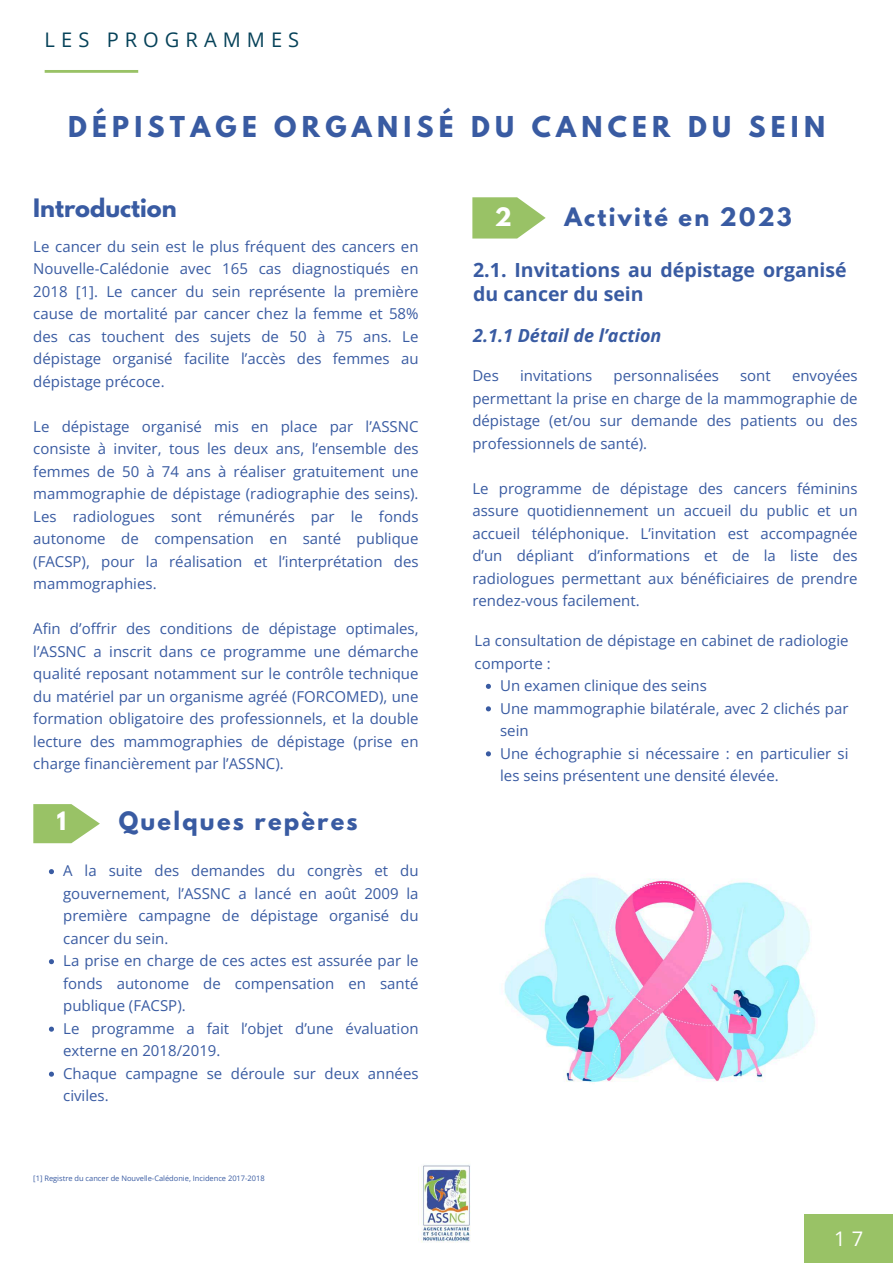
<style>
.page{position:relative;width:893px;height:1263px;background:#fff}
.page>*{position:absolute;margin:0;border:0;box-sizing:border-box;transform-origin:0 0}
.t1{font:700 25.5px "League Spartan";letter-spacing:.205em;color:#395ba2}
.t2{font:700 22.5px "League Spartan";letter-spacing:.1em;color:#395ba2}
.t3{font:700 22.5px "League Spartan";color:#395ba2}
.t4{font:700 22.5px "League Spartan";color:#fff}
.t5{font:20.1px "Open Sans";letter-spacing:.3em;color:#064259}
.t6{font:20.1px "Open Sans";color:#fff}
.t7{font:700 19.5px/24.2px "Open Sans";color:#395ba2}
.t8{font:italic 700 18px "Open Sans";color:#395ba2}
.t9{font:15px/22.5px "Open Sans";color:#395ba2;text-align:justify}
.t10{font:7.5px "Open Sans";color:#395ba2}
</style>
<div class="page">
<hr style="left:45px;top:70px;width:93px;height:3px;background:#99c266">
<img style="left:418px;top:1165px;width:53px;height:78px">
<svg style="left:33px;top:804px;width:67px;height:39px"></svg>
<svg style="left:472px;top:197px;width:73px;height:42px"></svg>
<div style="left:804px;top:1215px;width:89px;height:48px;background:#99c266"></div>
<img style="left:504px;top:877px;width:311px;height:205px">
<svg style="left:49px;top:869px;width:5px;height:5px"></svg>
<svg style="left:49px;top:959px;width:5px;height:5px"></svg>
<svg style="left:49px;top:1026px;width:5px;height:6px"></svg>
<svg style="left:49px;top:1071px;width:5px;height:6px"></svg>
<svg style="left:486px;top:684px;width:5px;height:5px"></svg>
<svg style="left:486px;top:706px;width:5px;height:5px"></svg>
<svg style="left:486px;top:751px;width:5px;height:5px"></svg>
<h3 class="t5" style="left:45px;top:25px;width:256px">LES PROGRAMMES</h3>
<h1 class="t1" style="left:68px;top:114px;width:758px">DÉPISTAGE ORGANISÉ DU CANCER DU SEIN</h1>
<h2 class="t3" style="left:33px;top:197px;width:145px">Introduction</h2>
<p class="t9" style="left:33px;top:235px;width:387px">Le cancer du sein est le plus fréquent des cancers en Nouvelle-Calédonie avec 165 cas diagnostiqués en 2018 [1]. Le cancer du sein représente la première cause de mortalité par cancer chez la femme et 58% des cas touchent des sujets de 50 à 75 ans. Le dépistage organisé facilite l’accès des femmes au dépistage précoce.</p>
<p class="t9" style="left:33px;top:415px;width:387px">Le dépistage organisé mis en place par l’ASSNC consiste à inviter, tous les deux ans, l’ensemble des femmes de 50 à 74 ans à réaliser gratuitement une mammographie de dépistage (radiographie des seins).<br>Les radiologues sont rémunérés par le fonds autonome de compensation en santé publique (FACSP), pour la réalisation et l’interprétation des mammographies.</p>
<p class="t9" style="left:33px;top:617px;width:387px">Afin d’offrir des conditions de dépistage optimales, l’ASSNC a inscrit dans ce programme une démarche qualité reposant notamment sur le contrôle technique du matériel par un organisme agréé (FORCOMED), une formation obligatoire des professionnels, et la double lecture des mammographies de dépistage (prise en charge financièrement par l’ASSNC).</p>
<h2 class="t4" style="left:57px;top:809px;width:11px">1</h2>
<h2 class="t2" style="left:119px;top:809px;width:240px">Quelques repères</h2>
<p class="t9" style="left:63px;top:859px;width:357px;text-align:left">A la suite des demandes du congrès et du gouvernement, l’ASSNC a lancé en août 2009 la première campagne de dépistage organisé du cancer du sein.<br>La prise en charge de ces actes est assurée par le fonds autonome de compensation en santé publique (FACSP).<br>Le programme a fait l’objet d’une évaluation externe en 2018/2019.<br>Chaque campagne se déroule sur deux années civiles.</p>
<p class="t10" style="left:33px;top:1173px;width:233px">[1] Registre du cancer de Nouvelle-Calédonie, Incidence 2017-2018</p>
<h2 class="t4" style="left:495px;top:206px;width:18px">2</h2>
<h2 class="t2" style="left:564px;top:206px;width:229px">Activité en 2023</h2>
<h3 class="t7" style="left:473px;top:257px;width:375px">2.1. Invitations au dépistage organisé du cancer du sein</h3>
<p class="t8" style="left:473px;top:323px;width:190px">2.1.1 Détail de l’action</p>
<p class="t9" style="left:472px;top:364px;width:387px;text-indent:320px">envoyées permettant la prise en charge de la mammographie de dépistage (et/ou sur demande des patients ou des professionnels de santé).</p>
<p class="t9" style="left:472px;top:477px;width:387px">Le programme de dépistage des cancers féminins assure quotidiennement un accueil du public et un accueil téléphonique. L’invitation est accompagnée d’un dépliant d’informations et de la liste des radiologues permettant aux bénéficiaires de prendre rendez-vous facilement.</p>
<p class="t9" style="left:472px;top:364px;width:28px">Des</p>
<p class="t9" style="left:520px;top:364px;width:74px">invitations</p>
<p class="t9" style="left:613px;top:364px;width:107px">personnalisées</p>
<p class="t9" style="left:740px;top:364px;width:32px">sont</p>
<p class="t9" style="left:474px;top:629px;width:375px">La consultation de dépistage en cabinet de radiologie</p>
<p class="t9" style="left:474px;top:651px;width:77px">comporte :</p>
<p class="t9" style="left:500px;top:674px;width:208px">Un examen clinique des seins</p>
<p class="t9" style="left:500px;top:696px;width:350px">Une mammographie bilatérale, avec 2 clichés par</p>
<p class="t9" style="left:500px;top:719px;width:30px">sein</p>
<p class="t9" style="left:500px;top:741px;width:350px">Une échographie si nécessaire : en particulier si</p>
<p class="t9" style="left:500px;top:764px;width:280px">les seins présentent une densité élevée.</p>
<h3 class="t6" style="left:834px;top:1225px;width:31px">1 7</h3>
</div>
